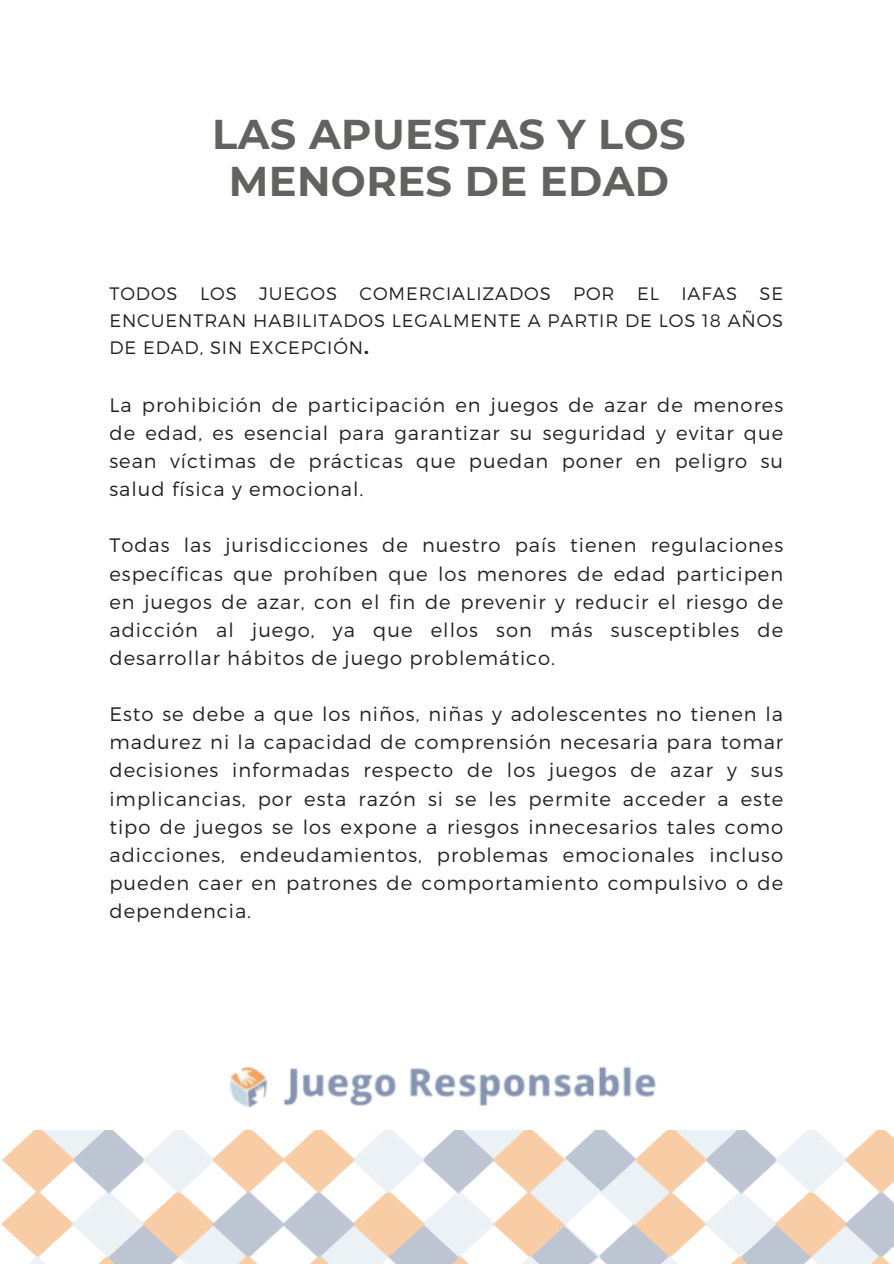
<style>
.page{position:relative;width:894px;height:1264px;background:#fff}
.page>*{position:absolute;margin:0;border:0;box-sizing:border-box;transform-origin:0 0}
.t1{font:700 41.55px/47.2px "Montserrat";letter-spacing:.01em;color:#646161;text-align:center}
.t2{font:300 19.5px/28.2px "Montserrat";letter-spacing:.05em;color:#222;text-align:justify}
.t3{font:300 18px/27px "Montserrat";letter-spacing:.05em;color:#222;text-align:justify}
.s1{font-weight:700}
</style>
<div class="page">
<img style="left:1px;top:1130px;width:892px;height:133px">
<img style="left:210px;top:1066px;width:472px;height:81px">
<h1 class="t1" style="left:212px;top:111px;width:474px">LAS APUESTAS Y LOS<br>MENORES DE EDAD</h1>
<h2 class="t3" style="left:109px;top:279px;width:675px">TODOS LOS JUEGOS COMERCIALIZADOS POR EL IAFAS SE ENCUENTRAN HABILITADOS LEGALMENTE A PARTIR DE LOS 18 AÑOS DE EDAD, SIN EXCEPCIÓN<span class="s1">.</span></h2>
<p class="t2" style="left:109px;top:389px;width:675px">La prohibición de participación en juegos de azar de menores de edad, es esencial para garantizar su seguridad y evitar que sean víctimas de prácticas que puedan poner en peligro su salud física y emocional.</p>
<p class="t2" style="left:109px;top:530px;width:675px">Todas las jurisdicciones de nuestro país tienen regulaciones específicas que prohíben que los menores de edad participen en juegos de azar, con el fin de prevenir y reducir el riesgo de adicción al juego, ya que ellos son más susceptibles de desarrollar hábitos de juego problemático.</p>
<p class="t2" style="left:109px;top:699px;width:675px">Esto se debe a que los niños, niñas y adolescentes no tienen la madurez ni la capacidad de comprensión necesaria para tomar decisiones informadas respecto de los juegos de azar y sus implicancias, por esta razón si se les permite acceder a este tipo de juegos se los expone a riesgos innecesarios tales como adicciones, endeudamientos, problemas emocionales incluso pueden caer en patrones de comportamiento compulsivo o de dependencia.</p>
</div>
